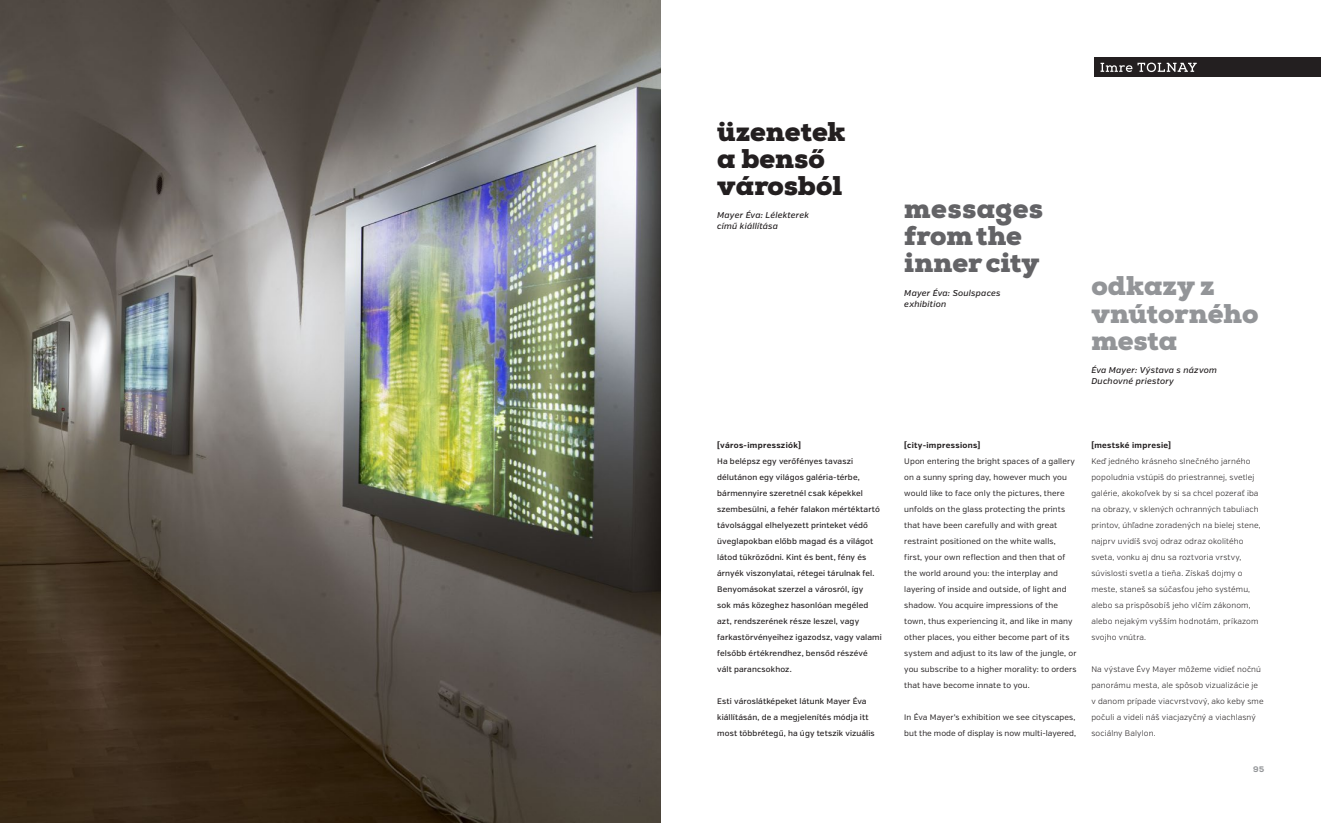
<style>
.page{position:relative;width:1321px;height:823px;background:#fff}
.page>*{position:absolute;margin:0;border:0;box-sizing:border-box;transform-origin:0 0}
.t1{font:900 27px/27px "Nexa Slab";letter-spacing:.005em;color:#636366}
.t2{font:900 27px/27px "Nexa Slab";color:#231f20}
.t3{font:900 27px/27px "Nexa Slab";color:#939598}
.t4{font:italic 500 8.5px/11px "Verb";letter-spacing:.025em;color:#231f20}
.t5{font:8px/16px "Verb";letter-spacing:.015em;color:#231f20}
.t6{font:300 8px/16px "Verb";letter-spacing:.015em;color:#231f20}
.t7{font:500 8px/16px "Verb";letter-spacing:.015em;color:#231f20}
.t8{font:700 8px "Verb";letter-spacing:.04em;color:#231f20}
.t9{font:800 8px "Nexa Slab";color:#939598}
</style>
<div class="page">
<div style="left:1094px;top:57px;width:227px;height:20px;background:#231f20"></div>
<svg style="left:1101px;top:63px;width:96px;height:9px"></svg>
<img style="left:0;top:0;width:660px;height:822px">
<h1 class="t2" style="left:717px;top:118px;width:130px">üzenetek a benső városból</h1>
<p class="t4" style="left:717px;top:209px;width:93px">Mayer Éva: Lélekterek című kiállítása</p>
<h1 class="t1" style="left:904px;top:195px;width:140px">messages from the inner city</h1>
<p class="t4" style="left:904px;top:288px;width:98px">Mayer Éva: Soulspaces exhibition</p>
<h1 class="t3" style="left:1091px;top:272px;width:169px">odkazy z vnútorného mesta</h1>
<p class="t4" style="left:1091px;top:364px;width:127px">Éva Mayer: Výstava s názvom<br>Duchovné priestory</p>
<p class="t8" style="left:717px;top:440px;width:85px">[város-impressziók]</p>
<p class="t7" style="left:717px;top:453px;width:166px">Ha belépsz egy verőfényes tavaszi délutánon egy világos galéria-térbe, bármennyire szeretnél csak képekkel szembesülni, a fehér falakon mértéktartó távolsággal elhelyezett printeket védő üveglapokban előbb magad és a világot látod tükröződni. Kint és bent, fény és árnyék viszonylatai, rétegei tárulnak fel.<br>Benyomásokat szerzel a városról, így<br>sok más közeghez hasonlóan megéled azt, rendszerének része leszel, vagy farkastörvényeihez igazodsz, vagy valami felsőbb értékrendhez, bensőd részévé vált parancsokhoz.</p>
<p class="t7" style="left:717px;top:693px;width:159px">Esti városlátképeket látunk Mayer Éva kiállításán, de a megjelenítés módja itt most többrétegű, ha úgy tetszik vizuális</p>
<p class="t8" style="left:904px;top:440px;width:78px">[city-impressions]</p>
<p class="t5" style="left:904px;top:453px;width:174px">Upon entering the bright spaces of a gallery on a sunny spring day, however much you would like to face only the pictures, there unfolds on the glass protecting the prints that have been carefully and with great restraint positioned on the white walls,<br>first, your own reflection and then that of the world around you: the interplay and layering of inside and outside, of light and shadow. You acquire impressions of the town, thus experiencing it, and like in many other places, you either become part of its system and adjust to its law of the jungle, or you subscribe to a higher morality: to orders that have become innate to you.</p>
<p class="t5" style="left:904px;top:709px;width:173px">In Éva Mayer’s exhibition we see cityscapes, but the mode of display is now multi-layered,</p>
<p class="t8" style="left:1091px;top:440px;width:81px">[mestské impresie]</p>
<p class="t6" style="left:1091px;top:453px;width:171px">Keď jedného krásneho slnečného jarného popoludnia vstúpiš do priestrannej, svetlej galérie, akokoľvek by si sa chcel pozerať iba na obrazy, v sklených ochranných tabuliach printov, úhľadne zoradených na bielej stene, najprv uvidíš svoj odraz odraz okolitého sveta, vonku aj dnu sa roztvoria vrstvy, súvislosti svetla a tieňa. Získaš dojmy o meste, staneš sa súčasťou jeho systému, alebo sa prispôsobíš jeho vlčím zákonom, alebo nejakým vyšším hodnotám, príkazom svojho vnútra.</p>
<p class="t6" style="left:1091px;top:661px;width:174px">Na výstave Évy Mayer môžeme vidieť nočnú panorámu mesta, ale spôsob vizualizácie je v danom prípade viacvrstvový, ako keby sme počuli a videli náš viacjazyčný a viachlasný sociálny Balylon.</p>
<p class="t9" style="left:1253px;top:763px;width:13px">95</p>
</div>
